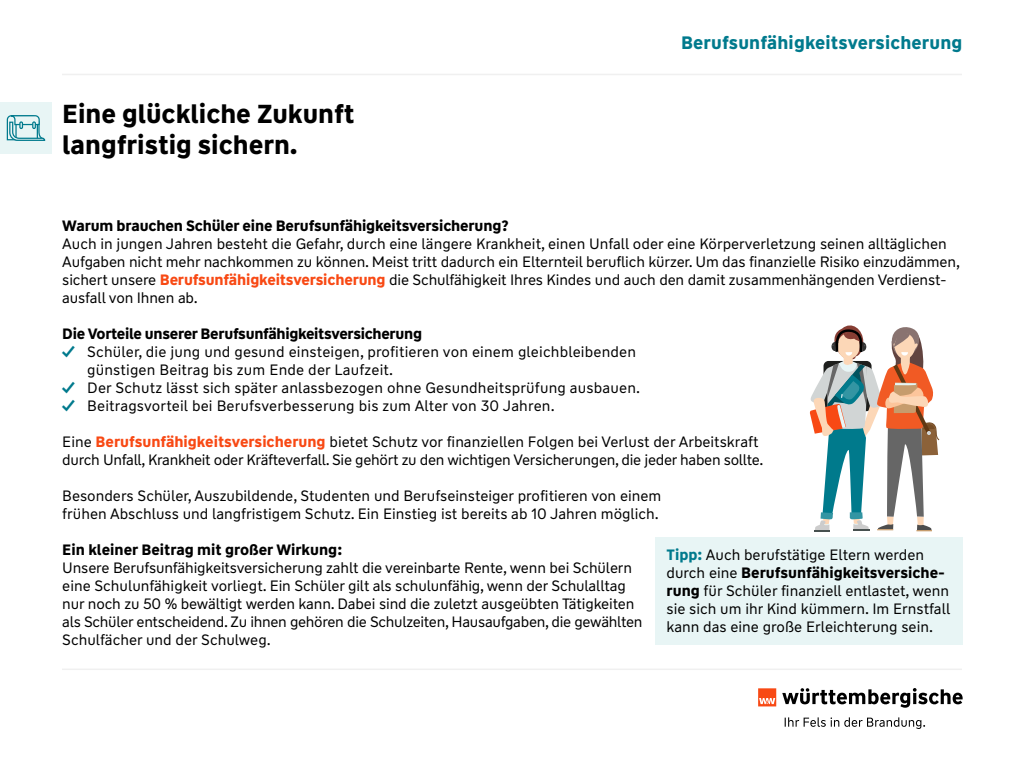
<style>
.page{position:relative;width:1024px;height:768px;background:#fff}
.page>*{position:absolute;margin:0;border:0;box-sizing:border-box;transform-origin:0 0}
.t1{font:700 26px/31.2px "WW Type";color:#000}
.t2{font:700 18px "WW Type";letter-spacing:.01em;color:#007a8d}
.WW_3_Fließtext___9_1{font:15px/18px "WW Type";letter-spacing:-.01em;color:#000}
._02_2_Copy{font:15px/18px "WW Type";letter-spacing:-.01em;color:#000}
._02_WÜ_Fließtext_Auf{font:15px/18px "WW Type";letter-spacing:.01em;color:#000}
._02_2_Copy-2{font:700 15px "WW Type";letter-spacing:-.01em;color:#000}
._02_1_Copy_Headline{font:700 15px "WW Type";letter-spacing:-.02em;color:#000}
.WW_3_Fließtext___9_1-2{font:700 15px "WW Type";color:#000}
.s1{font-weight:700;color:#f84914}
.s2{font-weight:700;color:#007a8d}
.s3{font-weight:700}
</style>
<div class="page">
<svg style="left:785px;top:717px;width:140px;height:12px"></svg>
<svg style="left:782px;top:688px;width:181px;height:20px"></svg>
<svg style="left:758px;top:688px;width:18px;height:18px"></svg>
<hr style="left:62px;top:74px;width:900px;height:1px;background:#f0f0f0">
<hr style="left:62px;top:669px;width:900px;height:1px;background:#f0f0f0">
<div style="left:655px;top:537px;width:307px;height:108px;background:#e8f5f5"></div>
<div style="left:0;top:102px;width:52px;height:52px;background:#e8f5f5"></div>
<svg style="left:6px;top:115px;width:40px;height:26px"></svg>
<svg style="left:810px;top:325px;width:130px;height:206px"></svg>
<p class="t1" style="left:62px;top:98px;width:294px">Eine glückliche Zukunft langfristig sichern.</p>
<p class="t2" style="left:681px;top:30px;width:283px">Berufsunfähigkeitsversicherung</p>
<p class="_02_2_Copy-2" style="left:62px;top:216px;width:448px">Warum brauchen Schüler eine Berufsunfähigkeitsversicherung?</p>
<p class="_02_2_Copy" style="left:62px;top:235px;width:899px">Auch in jungen Jahren besteht die Gefahr, durch eine längere Krankheit, einen Unfall oder eine Körperverletzung seinen alltäglichen Aufgaben nicht mehr nachkommen zu können. Meist tritt dadurch ein Elternteil beruflich kürzer. Um das finanzielle Risiko einzudämmen, sichert unsere <span class="s1">Berufsunfähigkeitsversicherung</span> die Schulfähigkeit Ihres Kindes und auch den damit zusammenhängenden Verdienst&shy;ausfall von Ihnen ab.</p>
<p class="_02_1_Copy_Headline" style="left:62px;top:324px;width:361px">Die Vorteile unserer Berufsunfähigkeitsversicherung</p>
<p class="_02_WÜ_Fließtext_Auf" style="left:87px;top:343px;width:550px;text-indent:-25px"><span class="s2">✓</span> Schüler, die jung und gesund einsteigen, profitieren von einem gleichbleibenden günstigen Beitrag bis zum Ende der Laufzeit.</p>
<p class="_02_WÜ_Fließtext_Auf" style="left:62px;top:379px;width:579px"><span class="s2">✓</span> Der Schutz lässt sich später anlassbezogen ohne Gesundheitsprüfung ausbauen.</p>
<p class="_02_WÜ_Fließtext_Auf" style="left:62px;top:397px;width:494px"><span class="s2">✓</span> Beitragsvorteil bei Berufsverbesserung bis zum Alter von 30 Jahren.</p>
<p class="WW_3_Fließtext___9_1" style="left:62px;top:433px;width:703px">Eine <span class="s1">Berufsunfähigkeitsversicherung</span> bietet Schutz vor finanziellen Folgen bei Verlust der Arbeitskraft durch Unfall, Krankheit oder Kräfteverfall. Sie gehört zu den wichtigen Versicherungen, die jeder haben sollte.</p>
<p class="WW_3_Fließtext___9_1" style="left:62px;top:487px;width:601px">Besonders Schüler, Auszubildende, Studenten und Berufseinsteiger profitieren von einem frühen Abschluss und langfristigem Schutz. Ein Einstieg ist bereits ab 10 Jahren möglich.</p>
<p class="WW_3_Fließtext___9_1-2" style="left:62px;top:540px;width:281px">Ein kleiner Beitrag mit großer Wirkung:</p>
<p class="WW_3_Fließtext___9_1" style="left:62px;top:559px;width:582px">Unsere Berufsunfähigkeitsversicherung zahlt die vereinbarte Rente, wenn bei Schülern eine Schulunfähigkeit vorliegt. Ein Schüler gilt als schulunfähig, wenn der Schulalltag nur noch zu 50 % bewältigt werden kann. Dabei sind die zuletzt ausgeübten Tätigkeiten als Schüler entscheidend. Zu ihnen gehören die Schulzeiten, Hausaufgaben, die gewählten Schulfächer und der Schulweg.</p>
<p class="WW_3_Fließtext___9_1" style="left:667px;top:546px;width:285px"><span class="s2">Tipp:</span> Auch berufstätige Eltern werden durch eine <span class="s3">Berufsunfähigkeitsversiche&shy;rung</span> für Schüler finanziell entlastet, wenn sie sich um ihr Kind kümmern. Im Ernstfall kann das eine große Erleichterung sein.</p>
</div>
